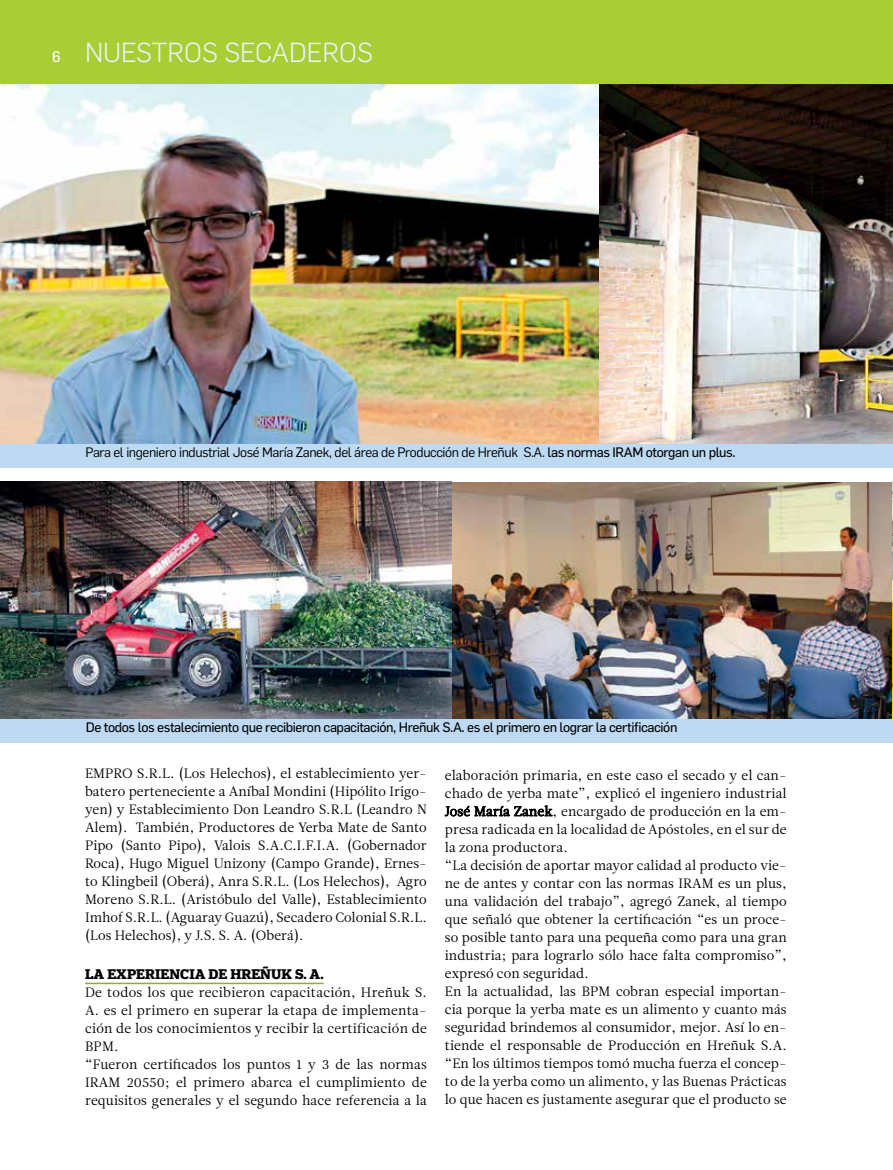
<style>
.page{position:relative;width:893px;height:1170px;background:#fff}
.page>*{position:absolute;margin:0;border:0;box-sizing:border-box;transform-origin:0 0}
.t1{font:300 27px "Flama";color:#ebf3fb}
.t2{font:13.5px/18px "Leitura News Roman 1";letter-spacing:.005em;color:#000}
.t3{font:13.5px "Flama";letter-spacing:-.03em;color:#000}
.t4{font:13.5px "Flama Basic";letter-spacing:-.03em;color:#000}
.t5{font:700 13.2px "Popular";letter-spacing:.005em;color:#000}
.s1{font-family:"Flama Basic";font-weight:400;font-size:15px;color:#fff}
.s2{font-family:"Flama Basic"}
</style>
<div class="page">
<img style="left:0;top:84px;width:599px;height:360px">
<img style="left:599px;top:84px;width:294px;height:360px">
<div style="left:0;top:0;width:893px;height:84px;background:#a9cd34"></div>
<hr style="left:85px;top:982px;width:239px;height:2px;background:#91ab36">
<svg style="left:444px;top:805px;width:109px;height:11px"></svg>
<img style="left:452px;top:482px;width:440px;height:237px">
<img style="left:0;top:481px;width:452px;height:238px">
<img style="left:892px;top:481px;width:1px;height:238px">
<div style="left:0;top:444px;width:893px;height:24px;background:#bedaf2"></div>
<div style="left:0;top:719px;width:893px;height:23px;background:#bedaf2"></div>
<h1 class="t1" style="left:52px;top:35px;width:322px"><span class="s1">6</span> NUESTROS SECADEROS</h1>
<p class="t3" style="left:85px;top:443px;width:652px">Para el ingeniero industrial José María Zanek, del área de Producción de Hreñuk S.A. <span class="s2">las normas IRAM otorgan un plus.</span></p>
<p class="t4" style="left:86px;top:718px;width:593px">De todos los estalecimiento que recibieron capacitación, Hreñuk S.A. es el primero en lograr la certificación</p>
<p class="t2" style="left:85px;top:764px;width:343px;text-align:justify">EMPRO S.R.L. (Los Helechos), el establecimiento yer&shy;batero perteneciente a Aníbal Mondini (Hipólito Irigo&shy;yen) y Establecimiento Don Leandro S.R.L (Leandro N Alem). También, Productores de Yerba Mate de Santo Pipo (Santo Pipo), Valois S.A.C.I.F.I.A. (Gobernador Roca), Hugo Miguel Unizony (Campo Grande), Ernes&shy;to Klingbeil (Oberá), Anra S.R.L. (Los Helechos), Agro Moreno S.R.L. (Aristóbulo del Valle), Establecimiento Imhof S.R.L. (Aguaray Guazú), Secadero Colonial S.R.L. (Los Helechos), y J.S. S. A. (Oberá).</p>
<p class="t5" style="left:85px;top:965px;width:240px">LA EXPERIENCIA DE HREÑUK S. A.</p>
<p class="t2" style="left:85px;top:983px;width:343px">De todos los que recibieron capacitación, Hreñuk S.<br>A. es el primero en superar la etapa de implementa&shy;ción de los conocimientos y recibir la certificación de BPM.<br>“Fueron certificados los puntos 1 y 3 de las normas IRAM 20550; el primero abarca el cumplimiento de requisitos generales y el segundo hace referencia a la</p>
<p class="t2" style="left:445px;top:766px;width:343px">elaboración primaria, en este caso el secado y el can&shy;chado de yerba mate”, explicó el ingeniero industrial José María Zanek, encargado de producción en la em&shy;presa radicada en la localidad de Apóstoles, en el sur de la zona productora.<br>“La decisión de aportar mayor calidad al producto vie&shy;ne de antes y contar con las normas IRAM es un plus, una validación del trabajo”, agregó Zanek, al tiempo que señaló que obtener la certificación “es un proce&shy;so posible tanto para una pequeña como para una gran industria; para lograrlo sólo hace falta compromiso”, expresó con seguridad.<br>En la actualidad, las BPM cobran especial importan&shy;cia porque la yerba mate es un alimento y cuanto más seguridad brindemos al consumidor, mejor. Así lo en&shy;tiende el responsable de Producción en Hreñuk S.A. “En los últimos tiempos tomó mucha fuerza el concep&shy;to de la yerba como un alimento, y las Buenas Prácticas lo que hacen es justamente asegurar que el producto se</p>
</div>
